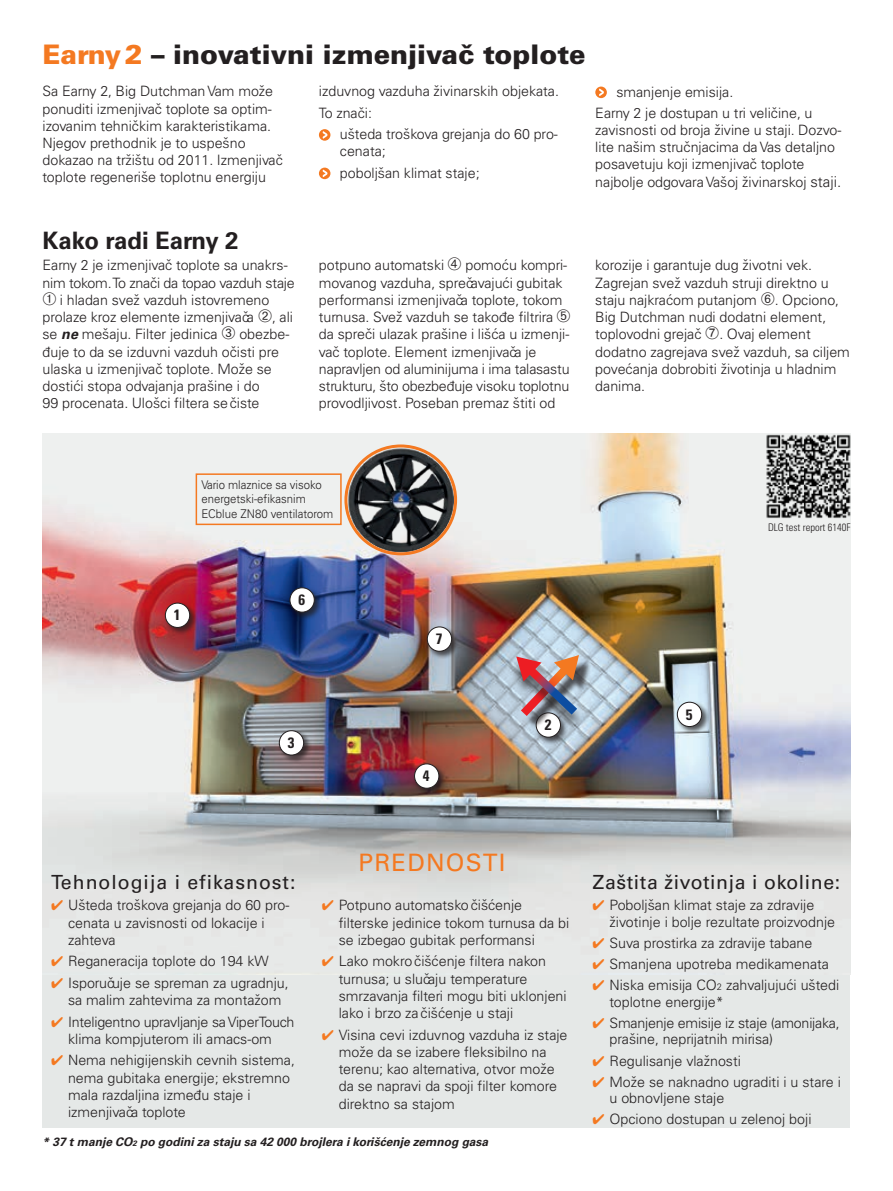
<style>
.page{position:relative;width:893px;height:1191px;background:#fff}
.page>*{position:absolute;margin:0;border:0;box-sizing:border-box;transform-origin:0 0}
.t1{font:900 27px "Univers CE";color:#231f20}
.t2{font:700 24px "Univers CE";color:#231f20}
.t3{font:500 24px "Univers CE";letter-spacing:.05em;color:#f47921}
.t4{font:500 19.5px "Univers CE";letter-spacing:.03em;color:#231f20}
.t5{font:500 19.5px "Univers CE";letter-spacing:.05em;color:#231f20}
.t6{font:700 condensed 15px "Univers LT Std";color:#231f20}
.t7{font:300 14.25px/17.2px "Univers CE";color:#231f20}
.t8{font:300 12px/14.4px "Univers CE";color:#231f20;scale:.95 1}
.t9{font:italic 700 12px "Univers CE";color:#231f20}
.t10{font:300 condensed 10.5px "Univers LT Std";color:#231f20}
.s1{color:#f47921}
.s2{font-size:15px}
.s3{font-weight:700;font-style:italic}
.s4{font-size:9.3px}
.s5{font-size:7.8px}
</style>
<div class="page">
<div style="left:43px;top:838px;width:807px;height:289px;background:#e5e8e7"></div>
<img style="left:43px;top:434px;width:807px;height:454px">
<img style="left:347px;top:447px;width:107px;height:105px">
<div style="left:344px;top:444px;width:113px;height:111px;border:3px solid #f47921;border-radius:50%"></div>
<div style="left:164px;top:601px;width:33px;height:34px;background:#231f20;opacity:.75"></div>
<div style="left:165px;top:603px;width:25px;height:24px;background:#fff;border-radius:50%"></div>
<div style="left:165px;top:603px;width:25px;height:25px;border:1px solid #231f20;border-radius:50%"></div>
<div style="left:426px;top:625px;width:33px;height:34px;background:#231f20;opacity:.75"></div>
<div style="left:427px;top:627px;width:25px;height:24px;background:#fff;border-radius:50%"></div>
<div style="left:427px;top:626px;width:25px;height:25px;border:1px solid #231f20;border-radius:50%"></div>
<div style="left:288px;top:586px;width:34px;height:34px;background:#231f20;opacity:.75"></div>
<div style="left:290px;top:588px;width:24px;height:24px;background:#fff;border-radius:50%"></div>
<div style="left:290px;top:587px;width:25px;height:25px;border:1px solid #231f20;border-radius:50%"></div>
<div style="left:535px;top:711px;width:33px;height:34px;background:#231f20;opacity:.75"></div>
<div style="left:536px;top:713px;width:24px;height:24px;background:#fff;border-radius:50%"></div>
<div style="left:536px;top:712px;width:25px;height:25px;border:1px solid #231f20;border-radius:50%"></div>
<div style="left:278px;top:729px;width:33px;height:33px;background:#231f20;opacity:.75"></div>
<div style="left:279px;top:730px;width:25px;height:25px;background:#fff;border-radius:50%"></div>
<div style="left:279px;top:730px;width:25px;height:25px;border:1px solid #231f20;border-radius:50%"></div>
<div style="left:413px;top:762px;width:33px;height:34px;background:#231f20;opacity:.75"></div>
<div style="left:415px;top:764px;width:24px;height:24px;background:#fff;border-radius:50%"></div>
<div style="left:414px;top:763px;width:25px;height:25px;border:1px solid #231f20;border-radius:50%"></div>
<div style="left:676px;top:700px;width:33px;height:34px;background:#231f20;opacity:.75"></div>
<div style="left:677px;top:702px;width:25px;height:24px;background:#fff;border-radius:50%"></div>
<div style="left:677px;top:702px;width:25px;height:25px;border:1px solid #231f20;border-radius:50%"></div>
<div style="left:525px;top:659px;width:67px;height:69px;background:#231f20;opacity:.75"></div>
<div style="left:509px;top:657px;width:75px;height:73px;background:#231f20;opacity:.68"></div>
<svg style="left:516px;top:655px;width:63px;height:61px;background:#a47f85"></svg>
<svg style="left:319px;top:129px;width:11px;height:12px"></svg>
<svg style="left:323px;top:131px;width:4px;height:8px"></svg>
<svg style="left:319px;top:168px;width:11px;height:11px"></svg>
<svg style="left:323px;top:170px;width:4px;height:7px"></svg>
<div style="left:595px;top:87px;width:12px;height:11px;background:#f47921;border-radius:50%"></div>
<svg style="left:599px;top:89px;width:5px;height:7px"></svg>
<div style="left:196px;top:473px;width:146px;height:52px;border:2px solid #f47921"></div>
<img style="left:765px;top:434px;width:85px;height:85px">
<h1 class="t1" style="left:43px;top:38px;width:545px"><span class="s1">Earny2</span> – inovativni izmenjivač toplote</h1>
<p class="t7" style="left:43px;top:83px;width:242px">Sa Earny 2, Big Dutchman Vam može ponuditi izmenjivač toplote sa optim&shy;izovanim tehničkim karakteristikama.<br>Njegov prethodnik je to uspešno dokazao na tržištu od 2011. Izmenjivač toplote regeneriše toplotnu energiju</p>
<p class="t7" style="left:319px;top:81px;width:242px;line-height:21.3px">izduvnog vazduha živinarskih objekata.<br>To znači:</p>
<p class="t7" style="left:340px;top:126px;width:219px">ušteda troškova grejanja do 60 pro&shy;cenata;</p>
<p class="t7" style="left:340px;top:164px;width:141px">poboljšan klimat staje;</p>
<p class="t7" style="left:595px;top:81px;width:218px;line-height:21.3px;text-indent:21px">smanjenje emisija.<br>Earny 2 je dostupan u tri veličine, u</p>
<p class="t7" style="left:595px;top:122px;width:248px">zavisnosti od broja živine u staji. Dozvo&shy;lite našim stručnjacima da Vas detaljno posavetuju koji izmenjivač toplote najbolje odgovara Vašoj živinarskoj <span class="s2">staji.</span></p>
<h2 class="t2" style="left:43px;top:226px;width:197px">Kako radi Earny 2</h2>
<p class="t7" style="left:43px;top:257px;width:254px">Earny 2 je izmenjivač toplote sa unakrs&shy;nim tokom. To znači da topao vazduh staje ➀ i hladan svež vazduh istovremeno prolaze kroz elemente izmenjivača ➁, ali se <span class="s3">ne</span> mešaju. Filter jedinica ➂ obezbe&shy;đuje to da se izduvni vazduh očisti pre ulaska u izmenjivač toplote. Može se dostići stopa odvajanja prašine i do<br>99 procenata. Ulošci filtera se čiste</p>
<p class="t7" style="left:319px;top:257px;width:253px">potpuno automatski ➃ pomoću kompri&shy;movanog vazduha, sprečavajući gubitak performansi izmenjivača toplote, tokom turnusa. Svež vazduh se takođe filtrira ➄ da spreči ulazak prašine i lišća u izmenji&shy;vač toplote. Element izmenjivača je napravljen od aluminijuma i ima talasastu strukturu, što obezbeđuje visoku toplotnu provodljivost. Poseban premaz štiti od</p>
<p class="t7" style="left:595px;top:257px;width:256px">korozije i garantuje dug životni vek.<br>Zagrejan svež vazduh struji direktno u staju najkraćom putanjom ➅. Opciono, Big Dutchman nudi dodatni element, toplovodni grejač ➆. Ovaj element dodatno zagrejava svež vazduh, sa ciljem povećanja dobrobiti životinja u hladnim danima.</p>
<p class="t8" style="left:201px;top:477px;width:140px">Vario mlaznice sa visoko energetski-efikasnim<br>ECblue ZN80 ventilatorom</p>
<p class="t6" style="left:174px;top:605px;width:8px">1</p>
<p class="t6" style="left:298px;top:590px;width:8px">6</p>
<p class="t6" style="left:436px;top:630px;width:8px">7</p>
<p class="t6" style="left:288px;top:733px;width:8px">3</p>
<p class="t6" style="left:423px;top:766px;width:8px">4</p>
<h2 class="t3" style="left:359px;top:848px;width:148px">PREDNOSTI</h2>
<p class="t6" style="left:545px;top:715px;width:8px">2</p>
<p class="t6" style="left:686px;top:705px;width:8px">5</p>
<p class="t10" style="left:768px;top:521px;width:84px">DLG test report 6140F</p>
<h3 class="t5" style="left:51px;top:870px;width:246px">Tehnologija i efikasnost:</h3>
<h3 class="t4" style="left:593px;top:870px;width:249px">Zaštita životinja i okoline:</h3>
<p class="t7" style="left:68px;top:897px;width:223px;text-indent:-17px"><span class="s1">✔</span> Ušteda troškova grejanja do 60 pro&shy;cenata u zavisnosti od lokacije i zahteva</p>
<p class="t7" style="left:51px;top:953px;width:219px"><span class="s1">✔</span> Reganeracija toplote do 194 kW</p>
<p class="t7" style="left:68px;top:974px;width:222px;text-indent:-17px"><span class="s1">✔</span> Isporučuje se spreman za ugradnju, sa malim zahtevima za montažom</p>
<p class="t7" style="left:51px;top:1013px;width:245px;text-align:center"><span class="s1">✔</span> Inteligentno upravljanje sa ViperTouch klima kompjuterom ili amacs-om</p>
<p class="t7" style="left:68px;top:1052px;width:228px;text-indent:-17px"><span class="s1">✔</span> Nema nehigijenskih cevnih sistema, nema gubitaka energije; ekstremno mala razdaljina između staje i izmenjivača toplote</p>
<p class="t7" style="left:609px;top:896px;width:227px;line-height:16.8px;text-indent:-17px"><span class="s1">✔</span> Poboljšan klimat staje za zdravije životinje i bolje rezultate proizvodnje</p>
<p class="t7" style="left:592px;top:934px;width:221px"><span class="s1">✔</span> Suva prostirka za zdravije tabane</p>
<p class="t7" style="left:592px;top:955px;width:238px"><span class="s1">✔</span> Smanjena upotreba medikamenata</p>
<p class="t7" style="left:609px;top:976px;width:231px;line-height:16.8px;text-indent:-17px"><span class="s1">✔</span> Niska emisija CO<span class="s4">2</span> zahvaljujući uštedi toplotne energije*</p>
<p class="t7" style="left:609px;top:1014px;width:232px;line-height:16.8px;text-indent:-17px"><span class="s1">✔</span> Smanjenje emisije iz staje (amonijaka, prašine, neprijatnih mirisa)</p>
<p class="t7" style="left:592px;top:1052px;width:150px"><span class="s1">✔</span> Regulisanje vlažnosti</p>
<p class="t7" style="left:609px;top:1073px;width:233px;line-height:16.8px;text-indent:-17px"><span class="s1">✔</span> Može se naknadno ugraditi i u stare i u obnovljene staje</p>
<p class="t7" style="left:592px;top:1111px;width:220px"><span class="s1">✔</span> Opciono dostupan u zelenoj boji</p>
<p class="t7" style="left:339px;top:897px;width:232px;text-indent:-17px"><span class="s1">✔</span> Potpuno automatsko čišćenje filterske jedinice tokom turnusa da bi se izbegao gubitak performansi</p>
<p class="t7" style="left:339px;top:953px;width:229px;text-indent:-17px"><span class="s1">✔</span> Lako mokro čišćenje filtera nakon turnusa; u slučaju temperature smrzavanja filteri mogu biti uklonjeni lako i brzo za čišćenje u staji</p>
<p class="t7" style="left:339px;top:1026px;width:230px;text-indent:-17px"><span class="s1">✔</span> Visina cevi izduvnog vazduha iz staje može da se izabere fleksibilno na terenu; kao alternativa, otvor može da se napravi da spoji filter komore direktno sa stajom</p>
<p class="t9" style="left:43px;top:1134px;width:447px">* 37 t manje CO<span class="s5">2</span> po godini za staju sa 42 000 brojlera i korišćenje zemnog gasa</p>
</div>
